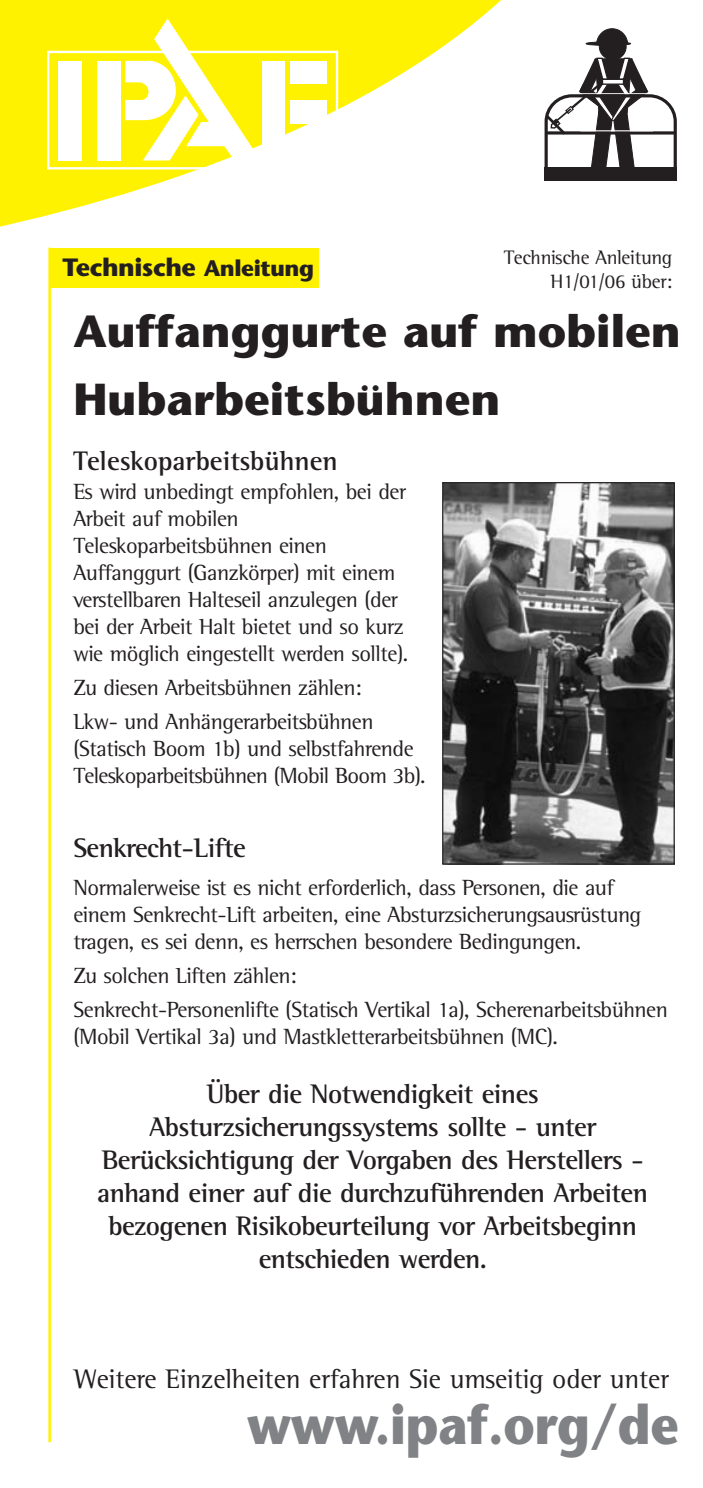
<style>
.page{position:relative;width:703px;height:1488px;background:#fff}
.page>*{position:absolute;margin:0;border:0;box-sizing:border-box;transform-origin:0 0}
.t1{font:700 55px "Stone Sans";letter-spacing:-.005em;color:#808285;scale:.9 1}
.t2{font:700 45px/67.5px "Stone Sans";color:#231f20}
.t3{font:700 27.5px/33px "Rotis Semi Serif";letter-spacing:-.02em;color:#231f20;text-align:center}
.t4{font:27.5px "Rotis Semi Serif";letter-spacing:-.005em;color:#231f20}
.t5{font:700 27.5px "Rotis Semi Serif";color:#231f20}
.t6{font:700 25px "Stone Sans";letter-spacing:-.02em;color:#231f20}
.t7{font:22.5px/27px "Rotis Semi Serif";letter-spacing:-.02em;color:#231f20}
.t8{font:20px/24px "Rotis Semi Serif";letter-spacing:-.015em;color:#231f20;text-align:right}
.s1{font-size:22.5px}
</style>
<div class="page">
<img style="left:444px;top:484px;width:228px;height:378px">
<div style="left:442px;top:482px;width:232px;height:382px;border:1px solid #231f20"></div>
<div style="left:598px;top:33px;width:28px;height:27px;background:#231f20;border:1px solid #231f20;border-radius:50%"></div>
<svg style="left:596px;top:28px;width:32px;height:14px"></svg>
<div style="left:585px;top:41px;width:46px;height:5px;background:#231f20;border:1px solid #231f20;border-radius:50%"></div>
<svg style="left:544px;top:57px;width:132px;height:124px"></svg>
<svg style="left:0;top:0;width:501px;height:227px"></svg>
<div style="left:47px;top:51px;width:291px;height:118px;border:2px solid #fff"></div>
<div style="left:58px;top:61px;width:23px;height:99px;background:#fff"></div>
<div style="left:97px;top:61px;width:23px;height:99px;background:#fff"></div>
<svg style="left:125px;top:19px;width:135px;height:141px"></svg>
<div style="left:262px;top:61px;width:23px;height:99px;background:#fff"></div>
<div style="left:291px;top:61px;width:36px;height:22px;background:#fff"></div>
<div style="left:290px;top:100px;width:37px;height:23px;background:#fff"></div>
<hr style="left:48px;top:248px;width:3px;height:1194px;background:#fff200">
<div style="left:50px;top:248px;width:269px;height:40px;background:#fff200"></div>
<p class="t6" style="left:62px;top:258px;width:253px">Technische <span class="s1">Anleitung</span></p>
<p class="t8" style="left:503px;top:247px;width:170px">Technische Anleitung<br>H1/01/06 über:</p>
<h2 class="t2" style="left:73px;top:303px;width:608px">Auffanggurte auf mobilen<br>Hubarbeitsbühnen</h2>
<p class="t5" style="left:73px;top:451px;width:266px">Teleskoparbeitsbühnen</p>
<p class="t7" style="left:73px;top:480px;width:336px">Es wird unbedingt empfohlen, bei der Arbeit auf mobilen Teleskoparbeitsbühnen einen Auffanggurt (Ganzkörper) mit einem verstellbaren Halteseil anzulegen (der bei der Arbeit Halt bietet und so kurz wie möglich eingestellt werden sollte).</p>
<p class="t7" style="left:73px;top:673px;width:301px;line-height:34px">Zu diesen Arbeitsbühnen zählen:<br>Lkw- und Anhängerarbeitsbühnen</p>
<p class="t7" style="left:73px;top:737px;width:354px">(Statisch Boom 1b) und selbstfahrende<br>Teleskoparbeitsbühnen (Mobil Boom 3b).</p>
<p class="t3" style="left:73px;top:833px;width:174px">Senkrecht-Lifte</p>
<p class="t7" style="left:73px;top:875px;width:569px">Normalerweise ist es nicht erforderlich, dass Personen, die auf einem Senkrecht-Lift arbeiten, eine Absturzsicherungsausrüstung tragen, es sei denn, es herrschen besondere Bedingungen.</p>
<p class="t7" style="left:73px;top:960px;width:596px;line-height:34px">Zu solchen Liften zählen:<br>Senkrecht-Personenlifte (Statisch Vertikal 1a), Scherenarbeitsbühnen</p>
<p class="t7" style="left:73px;top:1025px;width:486px">(Mobil Vertikal 3a) und Mastkletterarbeitsbühnen (MC).</p>
<p class="t3" style="left:98px;top:1079px;width:552px">Über die Notwendigkeit eines Absturzsicherungssystems sollte - unter Berücksichtigung der Vorgaben des Herstellers - anhand einer auf die durchzuführenden Arbeiten bezogenen Risikobeurteilung vor Arbeitsbeginn entschieden werden.</p>
<p class="t4" style="left:74px;top:1368px;width:596px">Weitere Einzelheiten erfahren Sie umseitig oder unter</p>
<h1 class="t1" style="left:247px;top:1403px;width:481px">www.ipaf.org/de</h1>
</div>
